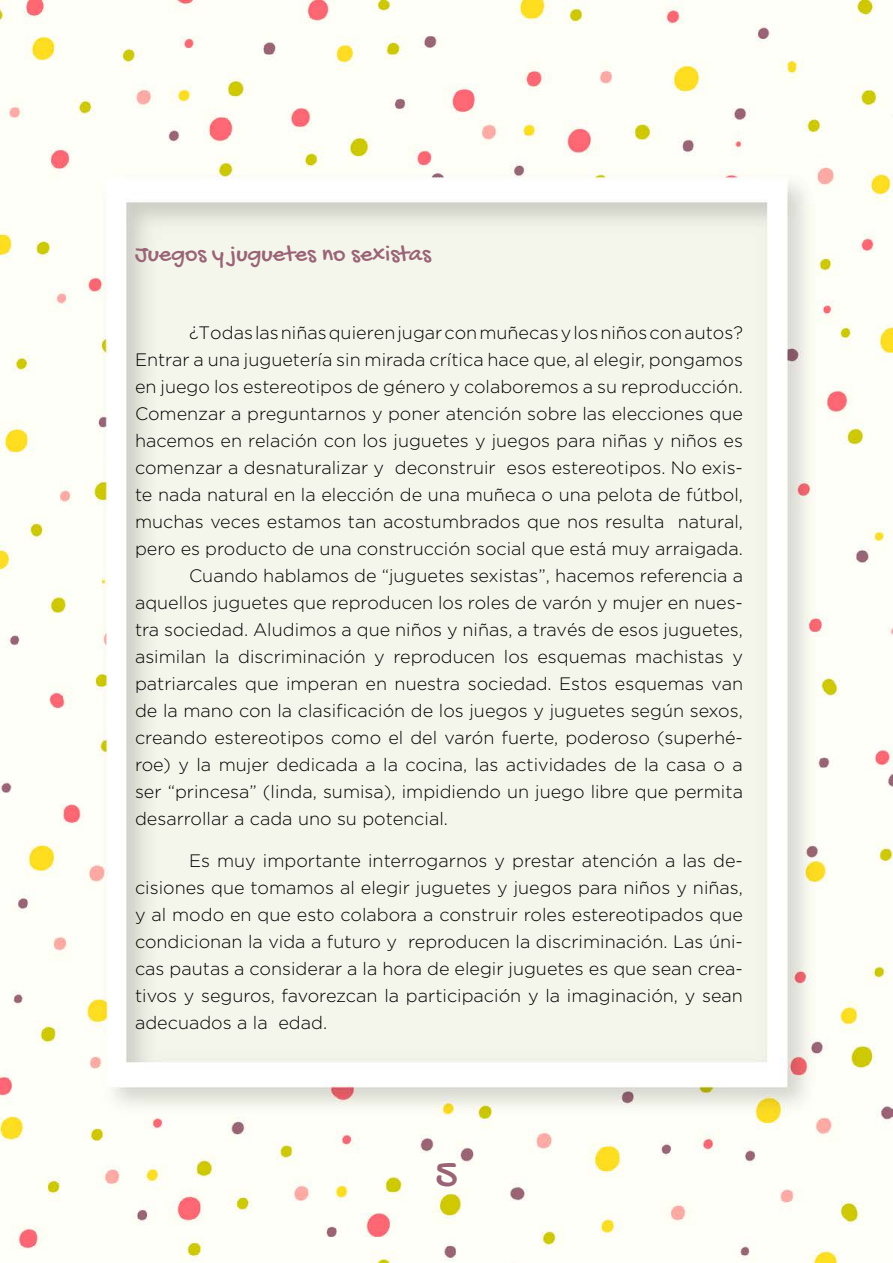
<style>
.page{position:relative;width:893px;height:1263px;background:#fff}
.page>*{position:absolute;margin:0;border:0;box-sizing:border-box;transform-origin:0 0}
.t1{font:43.5px "Gochi Hand";color:#9a6477}
.t2{font:24px "Gochi Hand";color:#9a6477}
.t3{font:300 18px/27px "Gotham";color:#000;text-align:justify}
</style>
<div class="page">
<img style="left:0;top:0;width:893px;height:1263px">
<p class="t2" style="left:135px;top:242px;width:298px">Juegos y juguetes no sexistas</p>
<p class="t3" style="left:189px;top:319px;width:555px">¿Todas las niñas quieren jugar con muñecas y los niños con autos?</p>
<p class="t3" style="left:135px;top:346px;width:609px">Entrar a una juguetería sin mirada crítica hace que, al elegir, pongamos</p>
<p class="t3" style="left:135px;top:373px;width:609px">en juego los estereotipos de género y colaboremos a su reproducción.</p>
<p class="t3" style="left:135px;top:400px;width:609px">Comenzar a preguntarnos y poner atención sobre las elecciones que</p>
<p class="t3" style="left:135px;top:427px;width:609px">hacemos en relación con los juguetes y juegos para niñas y niños es</p>
<p class="t3" style="left:135px;top:454px;width:609px">comenzar a desnaturalizar y deconstruir esos estereotipos. No exis-</p>
<p class="t3" style="left:135px;top:481px;width:609px">te nada natural en la elección de una muñeca o una pelota de fútbol,</p>
<p class="t3" style="left:135px;top:508px;width:609px">muchas veces estamos tan acostumbrados que nos resulta natural,</p>
<p class="t3" style="left:135px;top:535px;width:609px">pero es producto de una construcción social que está muy arraigada.</p>
<p class="t3" style="left:189px;top:562px;width:555px">Cuando hablamos de “juguetes sexistas”, hacemos referencia a</p>
<p class="t3" style="left:135px;top:589px;width:609px">aquellos juguetes que reproducen los roles de varón y mujer en nues-</p>
<p class="t3" style="left:135px;top:616px;width:609px">tra sociedad. Aludimos a que niños y niñas, a través de esos juguetes,</p>
<p class="t3" style="left:135px;top:643px;width:609px">asimilan la discriminación y reproducen los esquemas machistas y</p>
<p class="t3" style="left:135px;top:670px;width:609px">patriarcales que imperan en nuestra sociedad. Estos esquemas van</p>
<p class="t3" style="left:135px;top:697px;width:609px">de la mano con la clasificación de los juegos y juguetes según sexos,</p>
<p class="t3" style="left:135px;top:724px;width:609px">creando estereotipos como el del varón fuerte, poderoso (superhé-</p>
<p class="t3" style="left:135px;top:751px;width:609px">roe) y la mujer dedicada a la cocina, las actividades de la casa o a</p>
<p class="t3" style="left:135px;top:778px;width:609px">ser “princesa” (linda, sumisa), impidiendo un juego libre que permita</p>
<p class="t3" style="left:135px;top:805px;width:314px">desarrollar a cada uno su potencial.</p>
<p class="t3" style="left:135px;top:847px;width:609px;text-indent:54px">Es muy importante interrogarnos y prestar atención a las de&shy;cisiones que tomamos al elegir juguetes y juegos para niños y niñas, y al modo en que esto colabora a construir roles estereotipados que condicionan la vida a futuro y reproducen la discriminación. Las úni&shy;cas pautas a considerar a la hora de elegir juguetes es que sean crea&shy;tivos y seguros, favorezcan la participación y la imaginación, y sean adecuados a la edad.</p>
<h1 class="t1" style="left:435px;top:1151px;width:24px">5</h1>
</div>
